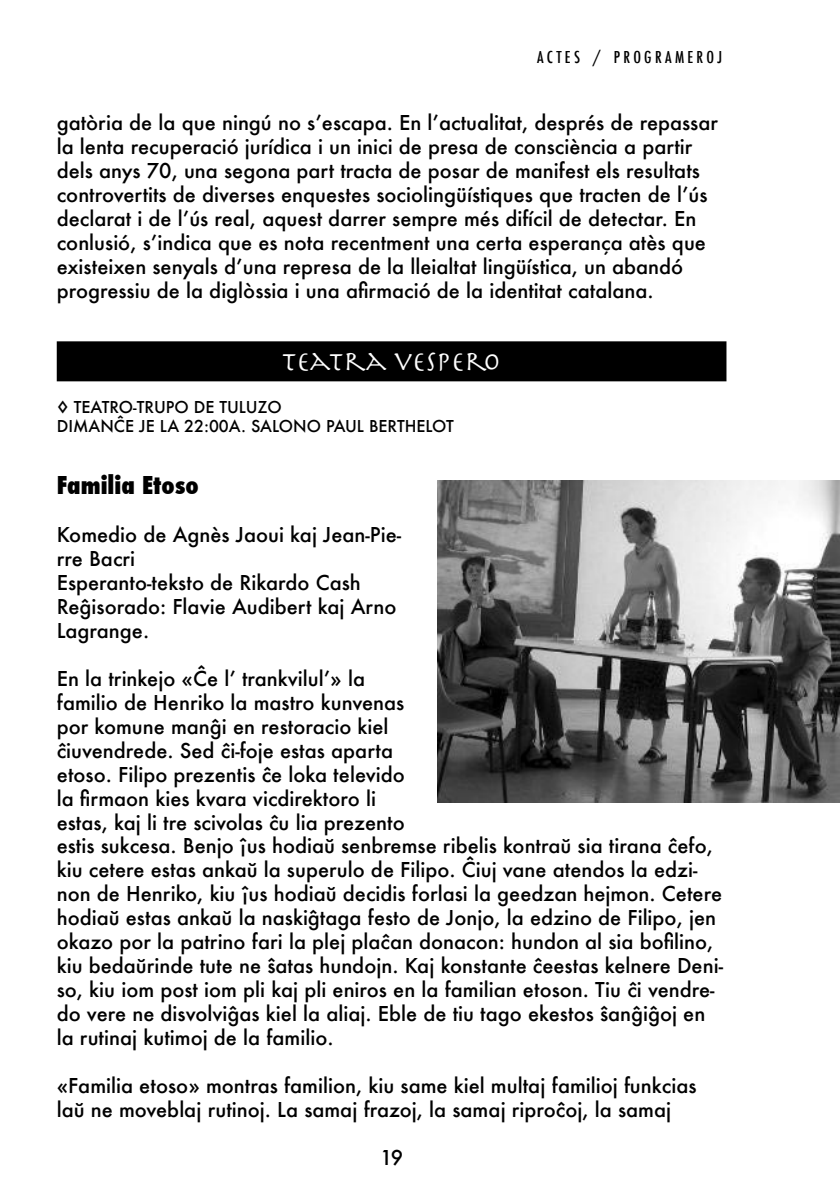
<style>
.page{position:relative;width:840px;height:1191px;background:#fff}
.page>*{position:absolute;margin:0;border:0;box-sizing:border-box;transform-origin:0 0}
.titol{font:28px "Herculanum";color:#fff}
.text{font:800 condensed 24px "Futura";color:#000}
.text-2{font:500 20px/24px "Futura";color:#000}
.hora2{font:500 16px "Futura";color:#000}
.cap_dret{font:500 condensed 16px "Futura";letter-spacing:.205em;color:#000}
</style>
<div class="page">
<div style="left:57px;top:341px;width:669px;height:40px;background:#000"></div>
<img style="left:437px;top:480px;width:402px;height:323px">
<p class="cap_dret" style="left:537px;top:47px;width:186px">ACTES / PROGRAMEROJ</p>
<p class="text-2" style="left:57px;top:110px;width:662px">gatòria de la que ningú no sʼescapa. En lʼactualitat, després de repassar la lenta recuperació jurídica i un inici de presa de consciència a partir dels anys 70, una segona part tracta de posar de manifest els resultats controvertits de diverses enquestes sociolingüístiques que tracten de lʼús declarat i de lʼús real, aquest darrer sempre més difícil de detectar. En conlusió, sʼindica que es nota recentment una certa esperança atès que existeixen senyals dʼuna represa de la lleialtat lingüística, un abandó progressiu de la diglòssia i una afirmació de la identitat catalana.</p>
<p class="titol" style="left:282px;top:343px;width:220px">TEATRA VESPERO</p>
<p class="hora2" style="left:57px;top:396px;width:226px">◊ TEATRO-TRUPO DE TULUZO</p>
<p class="hora2" style="left:57px;top:415px;width:398px">DIMANĈE JE LA 22:00A. SALONO PAUL BERTHELOT</p>
<p class="text" style="left:57px;top:469px;width:143px">Familia Etoso</p>
<p class="text-2" style="left:57px;top:522px;width:346px">Komedio de Agnès Jaoui kaj Jean-Pie&shy;rre Bacri<br>Esperanto-teksto de Rikardo Cash<br>Reĝisorado: Flavie Audibert kaj Arno<br>Lagrange.</p>
<p class="text-2" style="left:57px;top:666px;width:667px">En la trinkejo «Ĉe lʼ trankvilulʼ» la<br>familio de Henriko la mastro kunvenas<br>por komune manĝi en restoracio kiel<br>ĉiuvendrede. Sed ĉi-foje estas aparta<br>etoso. Filipo prezentis ĉe loka televido<br>la firmaon kies kvara vicdirektoro li<br>estas, kaj li tre scivolas ĉu lia prezento<br>estis sukcesa. Benjo ĵus hodiaŭ senbremse ribelis kontraŭ sia tirana ĉefo, kiu cetere estas ankaŭ la superulo de Filipo. Ĉiuj vane atendos la edzi&shy;non de Henriko, kiu ĵus hodiaŭ decidis forlasi la geedzan hejmon. Cetere hodiaŭ estas ankaŭ la naskiĝtaga festo de Jonjo, la edzino de Filipo, jen okazo por la patrino fari la plej plaĉan donacon: hundon al sia bofilino, kiu bedaŭrinde tute ne ŝatas hundojn. Kaj konstante ĉeestas kelnere Deni&shy;so, kiu iom post iom pli kaj pli eniros en la familian etoson. Tiu ĉi vendre&shy;do vere ne disvolviĝas kiel la aliaj. Eble de tiu tago ekestos ŝanĝiĝoj en la rutinaj kutimoj de la familio.</p>
<p class="text-2" style="left:57px;top:1073px;width:641px">«Familia etoso» montras familion, kiu same kiel multaj familioj funkcias laŭ ne moveblaj rutinoj. La samaj frazoj, la samaj riproĉoj, la samaj</p>
<p class="text-2" style="left:380px;top:1145px;width:25px">19</p>
</div>
